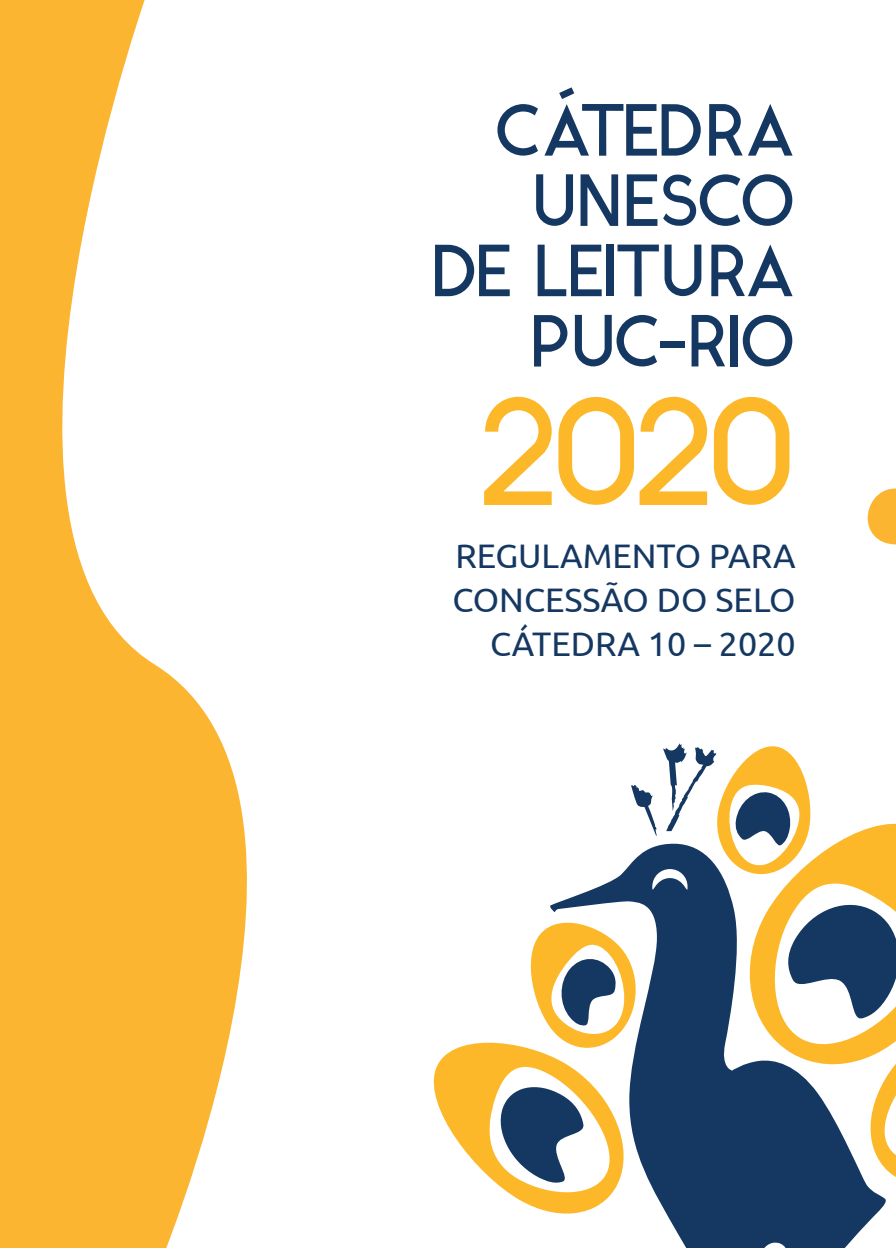
<style>
.page{position:relative;width:896px;height:1248px;background:#fff}
.page>*{position:absolute;margin:0;border:0;box-sizing:border-box;transform-origin:0 0}
.t1{font:153.8px "Ikaros";color:#fcb828}
.t2{font:73.6px "Ikaros";letter-spacing:-.03em;color:#153862}
.t3{font:34px/44px "Ubuntu";color:#153862;text-align:right}
</style>
<div class="page">
<svg style="left:0;top:0;width:247px;height:1247px;fill:#fcb531"></svg>
<svg style="left:433px;top:927px;width:116px;height:285px"></svg>
<svg style="left:549px;top:844px;width:337px;height:403px"></svg>
<svg style="left:631px;top:785px;width:26px;height:51px"></svg>
<svg style="left:663px;top:743px;width:233px;height:453px"></svg>
<svg style="left:867px;top:488px;width:29px;height:56px"></svg>
<p class="t2" style="left:494px;top:87px;width:303px">CÁTEDRA</p>
<p class="t2" style="left:532px;top:157px;width:265px">UNESCO</p>
<p class="t2" style="left:431px;top:228px;width:366px">DE LEITURA</p>
<p class="t2" style="left:530px;top:298px;width:267px">PUC-RIO</p>
<p class="t1" style="left:476px;top:361px;width:321px">2020</p>
<p class="t3" style="left:452px;top:533px;width:345px">REGULAMENTO PARA<br>CONCESSÃO DO SELO<br>CÁTEDRA 10 – 2020</p>
</div>
